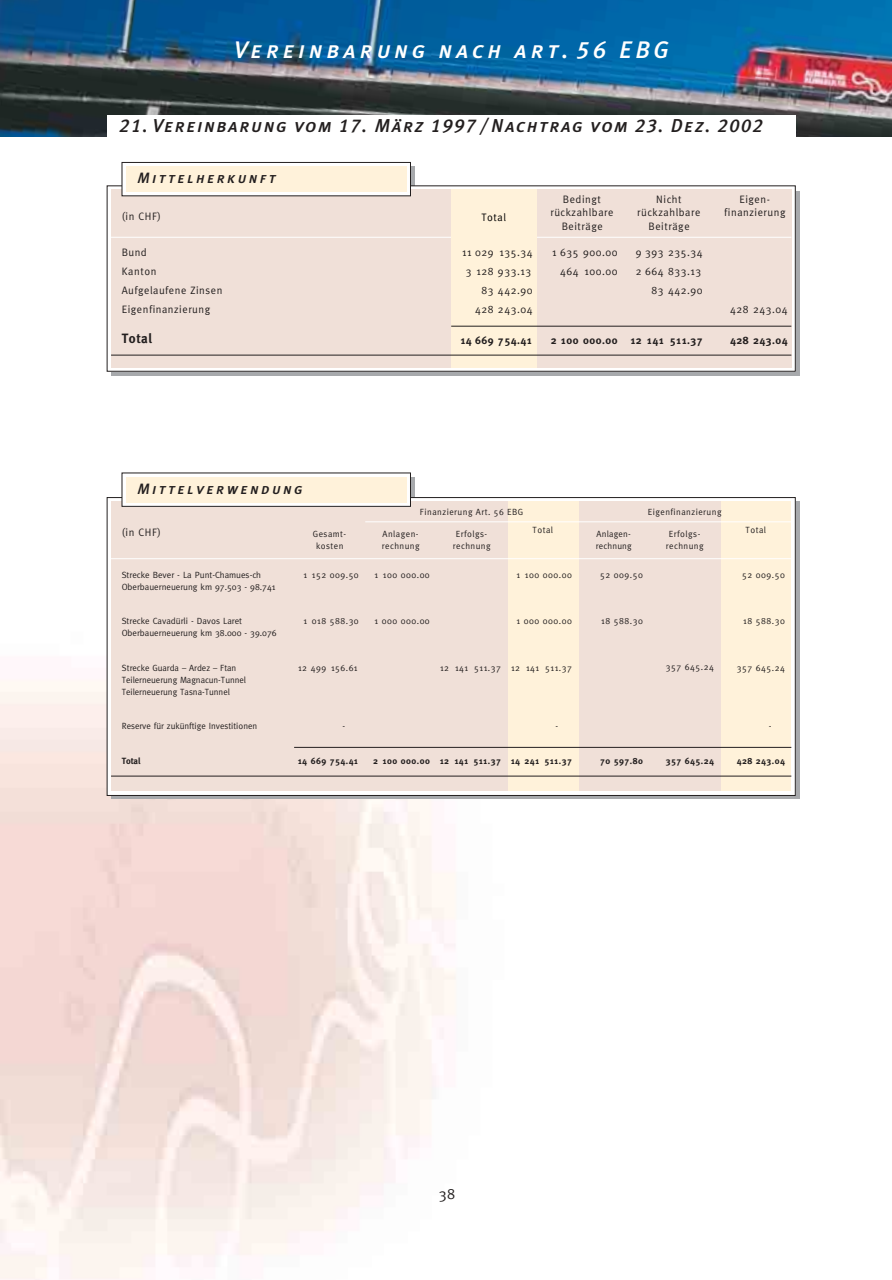
<style>
.page{position:relative;width:892px;height:1280px;background:#fff}
.page>*{position:absolute;margin:0;border:0;box-sizing:border-box;transform-origin:0 0}
.t1{font:italic 24px "Meta Plus Medium Caps";letter-spacing:.16em;color:#fff}
.t2{font:italic 18.75px "Meta Plus Medium Caps";letter-spacing:.085em;color:#231f1f}
.t3{font:italic 15px "Meta Plus Medium Caps";letter-spacing:.16em;color:#231f1f}
.t4{font:15px "Meta";color:#231f1f}
.t5{font:700 13.5px "Meta";letter-spacing:.055em;color:#231f1f}
.t6{font:10.8px/18.8px "Meta";letter-spacing:.055em;color:#231f1f;text-align:right}
.t7{font:700 10.8px "Meta";letter-spacing:.055em;color:#231f1f}
.t8{font:10.8px "Meta";letter-spacing:.055em;color:#000}
.t9{font:9px/12px "Meta";color:#231f1f}
.t10{font:9px/12px "Meta";letter-spacing:.055em;color:#231f1f;text-align:center}
.t11{font:700 9px "Meta";letter-spacing:.055em;color:#231f1f}
.t12{font:9px/12px "Meta";letter-spacing:.025em;color:#231f1f}
</style>
<div class="page">
<img style="left:0;top:228px;width:456px;height:1051px">
<svg style="left:111px;top:191px;width:689px;height:185px;background:#aaabac"></svg>
<img style="left:0;top:0;width:892px;height:137px">
<div style="left:107px;top:115px;width:689px;height:37px;background:#fff"></div>
<svg style="left:109px;top:187px;width:685px;height:182px"></svg>
<div style="left:536px;top:190px;width:85px;height:178px;background:#f0e0d8"></div>
<div style="left:111px;top:190px;width:425px;height:178px;background:#f0e0d8"></div>
<div style="left:122px;top:162px;width:288px;height:34px;background:#fff"></div>
<div style="left:122px;top:162px;width:289px;height:34px;border:1px solid #231f1f"></div>
<div style="left:126px;top:166px;width:281px;height:26px;background:#fff2da"></div>
<div style="left:621px;top:190px;width:85px;height:178px;background:#f0e0d8"></div>
<div style="left:706px;top:190px;width:85px;height:178px;background:#f0e0d8"></div>
<hr style="left:111px;top:237px;width:680px;height:1px;background:#fff">
<div style="left:451px;top:190px;width:85px;height:178px;background:#fff2da"></div>
<hr style="left:111px;top:355px;width:680px;height:1px;background:#231f1f">
<div style="left:720px;top:502px;width:71px;height:289px;background:#fff2da"></div>
<div style="left:111px;top:502px;width:340px;height:289px;background:#f0e0d8"></div>
<div style="left:649px;top:502px;width:71px;height:289px;background:#f0e0d8"></div>
<div style="left:578px;top:502px;width:71px;height:289px;background:#f0e0d8"></div>
<div style="left:507px;top:502px;width:71px;height:289px;background:#fff2da"></div>
<div style="left:436px;top:502px;width:71px;height:289px;background:#f0e0d8"></div>
<hr style="left:365px;top:521px;width:428px;height:1px;background:#fff">
<hr style="left:111px;top:558px;width:680px;height:1px;background:#fff">
<div style="left:122px;top:473px;width:288px;height:33px;background:linear-gradient(to right,#fff,#fff)"></div>
<div style="left:126px;top:477px;width:281px;height:25px;background:#fff2da"></div>
<hr style="left:294px;top:747px;width:497px;height:1px;background:#231f1f">
<hr style="left:451px;top:326px;width:340px;height:1px;background:#231f1f">
<hr style="left:111px;top:775px;width:680px;height:1px;background:#231f1f">
<h1 class="t1" style="left:234px;top:35px;width:436px">Vereinbarung nach art. 56 EBG</h1>
<h2 class="t2" style="left:120px;top:114px;width:645px">21. Vereinbarung vom 17. März 1997 / Nachtrag vom 23. Dez. 2002</h2>
<h3 class="t3" style="left:137px;top:169px;width:140px">Mittelherkunft</h3>
<p class="t6" style="left:122px;top:208px;width:41px">(in CHF)</p>
<p class="t6" style="left:122px;top:244px;width:102px;text-align:left">Bund<br>Kanton<br>Aufgelaufene Zinsen<br>Eigenfinanzierung</p>
<h3 class="t5" style="left:122px;top:334px;width:32px">Total</h3>
<p class="t8" style="left:481px;top:213px;width:26px">Total</p>
<p class="t6" style="left:462px;top:244px;width:72px">11 029 135.34<br>3 128 933.13<br>83 442.90<br>428 243.04</p>
<p class="t7" style="left:460px;top:336px;width:73px">14 669 754.41</p>
<p class="t6" style="left:550px;top:193px;width:65px;line-height:13.5px;text-align:center">Bedingt rückzahlbare<br>Beiträge</p>
<p class="t6" style="left:552px;top:244px;width:67px">1 635 900.00<br>464 100.00</p>
<p class="t6" style="left:637px;top:193px;width:65px;line-height:13.5px;text-align:center">Nicht rückzahlbare<br>Beiträge</p>
<p class="t6" style="left:636px;top:244px;width:68px">9 393 235.34<br>2 664 833.13<br>83 442.90</p>
<p class="t7" style="left:551px;top:336px;width:68px">2 100 000.00</p>
<p class="t7" style="left:630px;top:336px;width:74px">12 141 511.37</p>
<p class="t6" style="left:724px;top:193px;width:63px;line-height:13.5px;text-align:center">Eigen&shy;finanzierung</p>
<p class="t6" style="left:730px;top:301px;width:59px">428 243.04</p>
<p class="t7" style="left:730px;top:336px;width:59px">428 243.04</p>
<h3 class="t3" style="left:137px;top:480px;width:167px">Mittelverwendung</h3>
<p class="t10" style="left:420px;top:507px;width:105px">Finanzierung Art. 56 EBG</p>
<p class="t10" style="left:648px;top:507px;width:75px">Eigenfinanzierung</p>
<p class="t6" style="left:122px;top:523px;width:41px">(in CHF)</p>
<p class="t10" style="left:313px;top:529px;width:35px">Gesamt&shy;kosten</p>
<p class="t10" style="left:382px;top:529px;width:39px;text-align:left">Anlagen&shy;rechnung</p>
<p class="t10" style="left:453px;top:529px;width:39px">Erfolgs&shy;rechnung</p>
<p class="t9" style="left:533px;top:524px;width:22px">Total</p>
<p class="t12" style="left:596px;top:529px;width:37px">Anlagen&shy;rechnung</p>
<p class="t10" style="left:666px;top:529px;width:39px">Erfolgs&shy;rechnung</p>
<p class="t9" style="left:746px;top:524px;width:22px">Total</p>
<p class="t9" style="left:122px;top:569px;width:155px">Strecke Bever - La Punt-Chamues-ch<br>Oberbauerneuerung km 97.503 - 98.741</p>
<p class="t9" style="left:122px;top:616px;width:157px">Strecke Cavadürli - Davos Laret<br>Oberbauerneuerung km 38.000 - 39.076</p>
<p class="t9" style="left:122px;top:662px;width:126px">Strecke Guarda – Ardez – Ftan<br>Teilerneuerung Magnacun-Tunnel<br>Teilerneuerung Tasna-Tunnel</p>
<p class="t9" style="left:122px;top:721px;width:137px">Reserve für zukünftige Investitionen</p>
<p class="t11" style="left:122px;top:757px;width:20px">Total</p>
<p class="t9" style="left:303px;top:569px;width:57px">1 152 009.50</p>
<p class="t9" style="left:303px;top:616px;width:57px">1 018 588.30</p>
<p class="t10" style="left:298px;top:662px;width:61px">12 499 156.61</p>
<p class="t9" style="left:374px;top:569px;width:57px">1 100 000.00</p>
<p class="t9" style="left:516px;top:569px;width:57px">1 100 000.00</p>
<p class="t9" style="left:374px;top:616px;width:57px">1 000 000.00</p>
<p class="t9" style="left:516px;top:616px;width:57px">1 000 000.00</p>
<p class="t10" style="left:440px;top:662px;width:62px">12 141 511.37</p>
<p class="t10" style="left:511px;top:662px;width:62px">12 141 511.37</p>
<p class="t9" style="left:343px;top:721px;width:4px">-</p>
<p class="t11" style="left:298px;top:757px;width:62px">14 669 754.41</p>
<p class="t11" style="left:373px;top:757px;width:58px">2 100 000.00</p>
<p class="t11" style="left:440px;top:757px;width:63px">12 141 511.37</p>
<p class="t9" style="left:556px;top:720px;width:4px">-</p>
<p class="t11" style="left:511px;top:757px;width:63px">14 241 511.37</p>
<p class="t9" style="left:600px;top:569px;width:44px">52 009.50</p>
<p class="t9" style="left:601px;top:616px;width:43px">18 588.30</p>
<p class="t11" style="left:600px;top:757px;width:44px">70 597.80</p>
<p class="t9" style="left:666px;top:662px;width:49px">357 645.24</p>
<p class="t11" style="left:666px;top:757px;width:50px">357 645.24</p>
<p class="t9" style="left:742px;top:569px;width:44px">52 009.50</p>
<p class="t9" style="left:743px;top:616px;width:43px">18 588.30</p>
<p class="t9" style="left:737px;top:662px;width:50px">357 645.24</p>
<p class="t9" style="left:769px;top:720px;width:4px">-</p>
<p class="t11" style="left:737px;top:757px;width:50px">428 243.04</p>
<h3 class="t4" style="left:439px;top:1188px;width:18px">38</h3>
</div>
